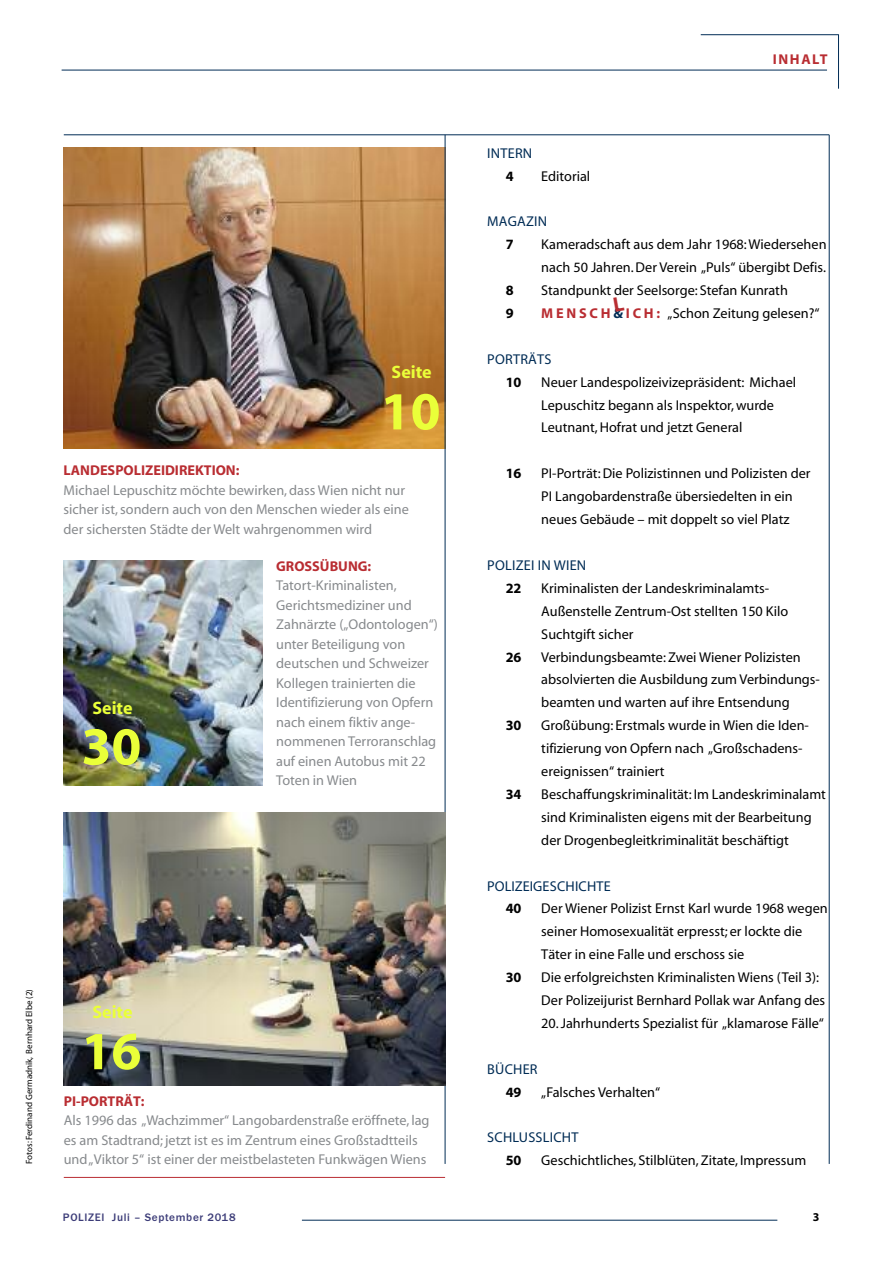
<style>
.page{position:relative;width:893px;height:1263px;background:#fff}
.page>*{position:absolute;margin:0;border:0;box-sizing:border-box;transform-origin:0 0}
.t1{font:700 54px "Myriad";color:#eaff39}
.t2{font:700 18px "Myriad";color:#eaff39}
.t3{font:14.25px/23px "Myriad";color:#000}
.t4{font:14.25px/19.5px "Myriad";color:#878a8d}
.t5{font:14.25px "Myriad";letter-spacing:.015em;color:#002c55}
.t6{font:700 14.25px "Myriad";color:#b92d32}
.t7{font:700 14.25px "Myriad";color:#000}
.t8{font:700 12px "Myriad";color:#000}
.t9{font:500 11.25px "Franklin Gothic";letter-spacing:.06em;color:#3c3c78}
.t10{font:9px "Myriad";color:#000}
.s1{font-weight:700;color:#b92d32}
.s2{font-weight:700;color:#002c55}
</style>
<div class="page">
<hr style="left:62px;top:70px;width:765px;height:1px;background:#002c55">
<hr style="left:838px;top:34px;width:1px;height:55px;background:#002c55">
<hr style="left:701px;top:34px;width:138px;height:1px;background:#002c55">
<hr style="left:302px;top:1220px;width:475px;height:1px;background:#002c55">
<hr style="left:829px;top:135px;width:1px;height:1029px;background:#002c55">
<img style="left:64px;top:148px;width:381px;height:300px">
<hr style="left:445px;top:135px;width:1px;height:1029px;background:#002c55">
<hr style="left:64px;top:1177px;width:381px;height:1px;background:#b92d32">
<hr style="left:64px;top:135px;width:765px;height:1px;background:#002c55">
<img style="left:64px;top:560px;width:199px;height:225px">
<img style="left:64px;top:812px;width:381px;height:273px">
<p class="t6" style="left:773px;top:54px;width:56px">INHALT</p>
<p class="t10" style="left:26px;top:1164px;width:176px;rotate:-90deg">Fotos: Ferdinand Germadnik, Bernhard Elbe (2)</p>
<p class="t2" style="left:392px;top:366px;width:42px">Seite</p>
<h1 class="t1" style="left:381px;top:391px;width:61px">10</h1>
<p class="t6" style="left:64px;top:465px;width:177px">LANDESPOLIZEIDIREKTION:</p>
<p class="t4" style="left:64px;top:481px;width:347px">Michael Lepuschitz möchte bewirken, dass Wien nicht nur sicher ist,sondern auch von den Menschen wieder als eine der sichersten Städte der Welt wahrgenommen wird</p>
<p class="t6" style="left:276px;top:561px;width:97px">GROSSÜBUNG:</p>
<p class="t4" style="left:276px;top:577px;width:163px">Tatort-Kriminalisten,<br>Gerichtsmediziner und<br>Zahnärzte („Odontologen“) unter Beteiligung von deutschen und Schweizer<br>Kollegen trainierten die<br>Identifizierung von Opfern nach einem fiktiv ange&shy;nommenen Terroranschlag auf einen Autobus mit 22<br>Toten in Wien</p>
<p class="t2" style="left:92px;top:701px;width:42px">Seite</p>
<h1 class="t1" style="left:81px;top:726px;width:61px">30</h1>
<p class="t2" style="left:92px;top:1005px;width:42px">Seite</p>
<h1 class="t1" style="left:81px;top:1031px;width:61px">16</h1>
<p class="t6" style="left:64px;top:1095px;width:82px">PI-PORTRÄT:</p>
<p class="t4" style="left:64px;top:1112px;width:367px">Als 1996 das „Wachzimmer“ Langobardenstraße eröffnete, lag es am Stadtrand; jetzt ist es im Zentrum eines Großstadtteils und„Viktor 5“ ist einer der meistbelasteten Funkwägen Wiens</p>
<p class="t5" style="left:487px;top:148px;width:47px">INTERN</p>
<p class="t7" style="left:506px;top:170px;width:9px">4</p>
<p class="t3" style="left:541px;top:166px;width:51px">Editorial</p>
<p class="t5" style="left:487px;top:216px;width:61px">MAGAZIN</p>
<p class="t7" style="left:506px;top:239px;width:9px">7</p>
<p class="t3" style="left:541px;top:234px;width:287px">Kameradschaft aus dem Jahr 1968:Wiedersehen nach 50 Jahren.Der Verein „Puls“ übergibt Defis.</p>
<p class="t7" style="left:506px;top:285px;width:9px">8</p>
<p class="t3" style="left:541px;top:280px;width:248px">Standpunkt der Seelsorge: Stefan Kunrath</p>
<p class="t7" style="left:506px;top:308px;width:9px">9</p>
<p class="t3" style="left:541px;top:303px;width:280px"><span class="s1">M E N S C H</span> <span class="s2">&amp;</span> <span class="s1">I C H :</span> „Schon Zeitung gelesen?“</p>
<p class="t5" style="left:487px;top:354px;width:66px">PORTRÄTS</p>
<p class="t7" style="left:506px;top:377px;width:17px">10</p>
<p class="t3" style="left:541px;top:372px;width:256px">Neuer Landespolizeivizepräsident: Michael<br>Lepuschitz begann als Inspektor,wurde<br>Leutnant,Hofrat und jetzt General</p>
<p class="t7" style="left:506px;top:468px;width:17px">16</p>
<p class="t3" style="left:541px;top:463px;width:271px">PI-Porträt:Die Polizistinnen und Polizisten der<br>PI Langobardenstraße übersiedelten in ein neues Gebäude – mit doppelt so viel Platz</p>
<p class="t5" style="left:487px;top:560px;width:101px">POLIZEI IN WIEN</p>
<p class="t7" style="left:506px;top:583px;width:17px">22</p>
<p class="t3" style="left:541px;top:578px;width:249px">Kriminalisten der Landeskriminalamts-<br>Außenstelle Zentrum-Ost stellten 150 Kilo<br>Suchtgift sicher</p>
<p class="t7" style="left:506px;top:651px;width:17px">26</p>
<p class="t3" style="left:541px;top:646px;width:280px">Verbindungsbeamte: Zwei Wiener Polizisten absolvierten die Ausbildung zum Verbindungs&shy;beamten und warten auf ihre Entsendung</p>
<p class="t7" style="left:506px;top:720px;width:17px">30</p>
<p class="t3" style="left:541px;top:715px;width:269px">Großübung: Erstmals wurde in Wien die Iden&shy;tifizierung von Opfern nach „Großschadens&shy;ereignissen“ trainiert</p>
<p class="t7" style="left:506px;top:789px;width:17px">34</p>
<p class="t3" style="left:541px;top:784px;width:286px">Beschaffungskriminalität: Im Landeskriminalamt sind Kriminalisten eigens mit der Bearbeitung der Drogenbegleitkriminalität beschäftigt</p>
<p class="t5" style="left:487px;top:880px;width:125px">POLIZEIGESCHICHTE</p>
<p class="t7" style="left:506px;top:903px;width:17px">40</p>
<p class="t3" style="left:541px;top:898px;width:288px">Der Wiener Polizist Ernst Karl wurde 1968 wegen seiner Homosexualität erpresst; er lockte die<br>Täter in eine Falle und erschoss sie</p>
<p class="t7" style="left:506px;top:972px;width:17px">30</p>
<p class="t3" style="left:541px;top:967px;width:285px">Die erfolgreichsten Kriminalisten Wiens (Teil 3):<br>Der Polizeijurist Bernhard Pollak war Anfang des<br>20.Jahrhunderts Spezialist für „klamarose Fälle“</p>
<p class="t5" style="left:487px;top:1063px;width:52px">BÜCHER</p>
<p class="t7" style="left:506px;top:1086px;width:17px">49</p>
<p class="t3" style="left:541px;top:1081px;width:120px">„Falsches Verhalten“</p>
<p class="t5" style="left:487px;top:1132px;width:93px">SCHLUSSLICHT</p>
<p class="t7" style="left:506px;top:1155px;width:17px">50</p>
<p class="t3" style="left:541px;top:1150px;width:266px">Geschichtliches, Stilblüten, Zitate, Impressum</p>
<p class="t9" style="left:63px;top:1210px;width:174px">POLIZEI Juli – September 2018</p>
<p class="t8" style="left:813px;top:1212px;width:8px">3</p>
</div>
